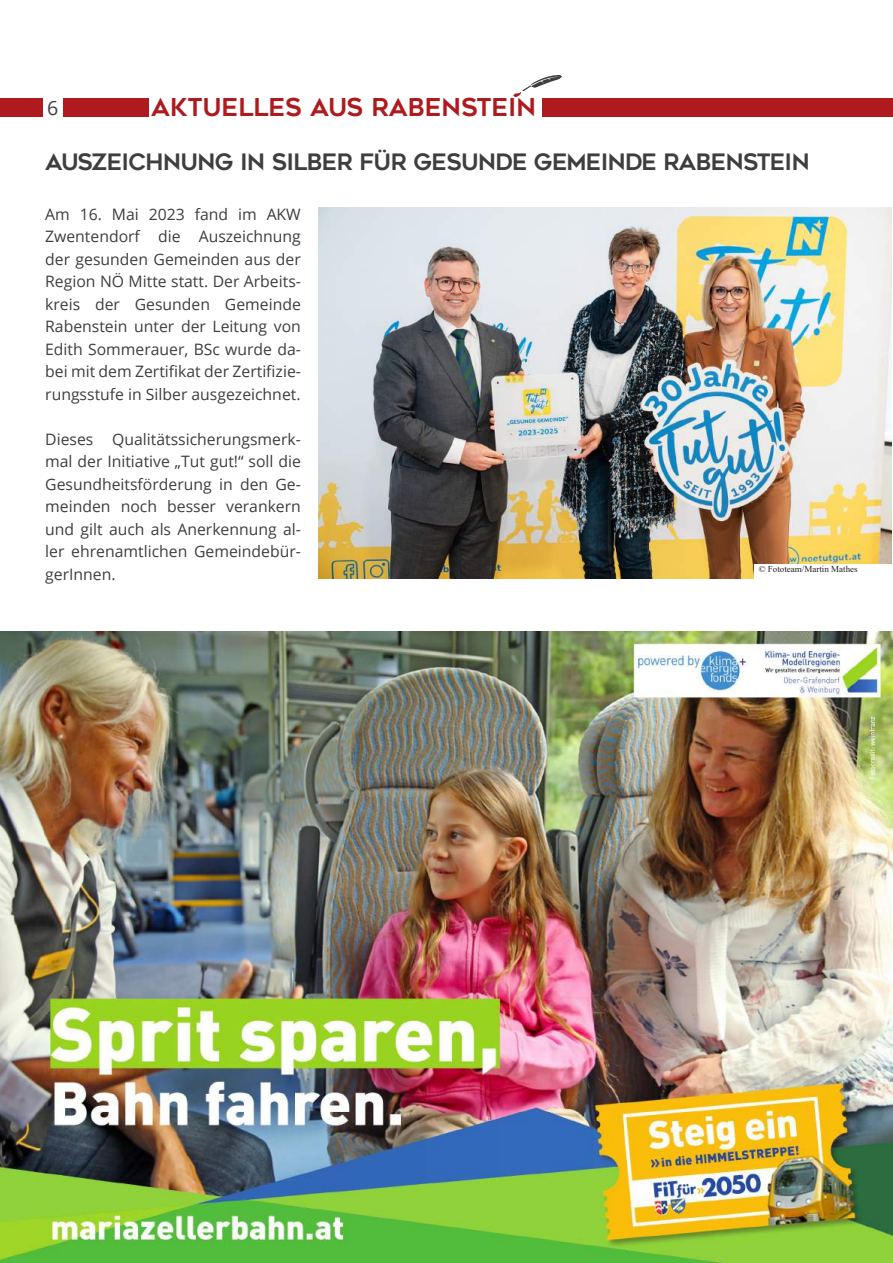
<style>
.page{position:relative;width:893px;height:1263px;background:#fff}
.page>*{position:absolute;margin:0;border:0;box-sizing:border-box;transform-origin:0 0}
.t1{font:24.45px "Geometos";color:#ae1a1e}
.t2{font:22.5px "Geometos";letter-spacing:-.025em;color:#3e3e3f}
.t3{font:19.65px "Open Sans";color:#3e3e3f}
.t4{font:15.75px/22.5px "Open Sans";color:#3e3e3f;text-align:justify}
.t5{font:9px "Times New Roman";color:#231f20}
</style>
<div class="page">
<svg style="left:513px;top:75px;width:49px;height:22px"></svg>
<div style="left:543px;top:98px;width:350px;height:19px;background:#ae1a1e"></div>
<div style="left:64px;top:98px;width:85px;height:19px;background:#ae1a1e"></div>
<div style="left:0;top:98px;width:43px;height:19px;background:#ae1a1e"></div>
<img style="left:319px;top:208px;width:572px;height:370px">
<div style="left:755px;top:564px;width:138px;height:15px;background:#fff"></div>
<img style="left:0;top:632px;width:893px;height:631px">
<p class="t3" style="left:47px;top:94px;width:13px">6</p>
<h1 class="t1" style="left:151px;top:94px;width:386px">AKTUELLES AUS RABENSTEIN</h1>
<h2 class="t2" style="left:45px;top:149px;width:766px">AUSZEICHNUNG IN SILBER FÜR GESUNDE GEMEINDE RABENSTEIN</h2>
<p class="t4" style="left:45px;top:203px;width:257px">Am 16. Mai 2023 fand im AKW Zwentendorf die Auszeichnung der gesunden Gemeinden aus der Region NÖ Mitte statt. Der Arbeits&shy;kreis der Gesunden Gemeinde Rabenstein unter der Leitung von Edith Sommerauer, BSc wurde da&shy;bei mit dem Zertifikat der Zertifizie&shy;rungsstufe in Silber ausgezeichnet.</p>
<p class="t4" style="left:45px;top:428px;width:257px">Dieses Qualitätssicherungsmerk&shy;mal der Initiative „Tut gut!“ soll die Gesundheitsförderung in den Ge&shy;meinden noch besser verankern und gilt auch als Anerkennung al&shy;ler ehrenamtlichen Gemeindebür&shy;gerInnen.</p>
<p class="t5" style="left:759px;top:563px;width:100px">© Fototeam/Martin Mathes</p>
</div>
